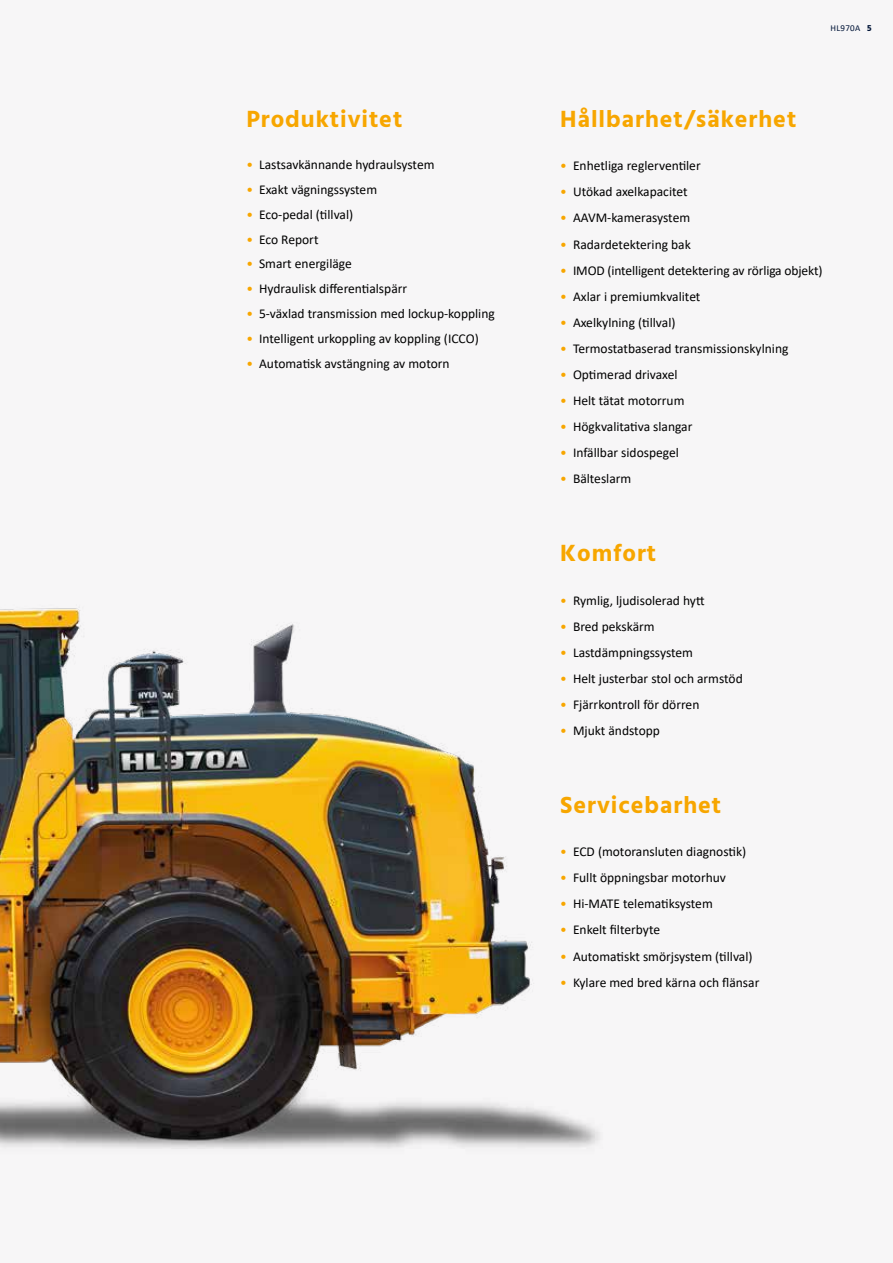
<style>
.page{position:relative;width:893px;height:1263px;background:#f7f6f7}
.page>*{position:absolute;margin:0;border:0;box-sizing:border-box;transform-origin:0 0}
.t1{font:700 24px "Hind";letter-spacing:.04em;color:#f7a600}
.t2{font:13.5px "Calibri";color:#000}
.t3{font:9px "Calibri";letter-spacing:.04em;color:#001437}
.s1{color:#f7a600}
.s2{font-family:"Hind";font-weight:700}
</style>
<div class="page">
<img style="left:0;top:608px;width:599px;height:541px">
<h1 class="t1" style="left:246px;top:105px;width:157px">Produktivitet</h1>
<p class="t2" style="left:246px;top:155px;width:190px"><span class="s1">•</span> Lastsavkännande hydraulsystem</p>
<p class="t2" style="left:246px;top:180px;width:132px"><span class="s1">•</span> Exakt vägningssystem</p>
<p class="t2" style="left:246px;top:205px;width:108px"><span class="s1">•</span> Eco-pedal (tillval)</p>
<p class="t2" style="left:246px;top:230px;width:74px"><span class="s1">•</span> Eco Report</p>
<p class="t2" style="left:246px;top:255px;width:107px"><span class="s1">•</span> Smart energiläge</p>
<p class="t2" style="left:246px;top:279px;width:162px"><span class="s1">•</span> Hydraulisk differentialspärr</p>
<p class="t2" style="left:246px;top:304px;width:250px"><span class="s1">•</span> 5-växlad transmission med lockup-koppling</p>
<p class="t2" style="left:246px;top:329px;width:234px"><span class="s1">•</span> Intelligent urkoppling av koppling (ICCO)</p>
<p class="t2" style="left:246px;top:354px;width:205px"><span class="s1">•</span> Automatisk avstängning av motorn</p>
<p class="t3" style="left:830px;top:22px;width:43px">HL970A <span class="s2">5</span></p>
<h1 class="t1" style="left:560px;top:105px;width:238px">Hållbarhet/säkerhet</h1>
<p class="t2" style="left:560px;top:156px;width:142px"><span class="s1">•</span> Enhetliga reglerventiler</p>
<p class="t2" style="left:560px;top:183px;width:129px"><span class="s1">•</span> Utökad axelkapacitet</p>
<p class="t2" style="left:560px;top:209px;width:131px"><span class="s1">•</span> AAVM-kamerasystem</p>
<p class="t2" style="left:560px;top:235px;width:132px"><span class="s1">•</span> Radardetektering bak</p>
<p class="t2" style="left:560px;top:261px;width:264px"><span class="s1">•</span> IMOD (intelligent detektering av rörliga objekt)</p>
<p class="t2" style="left:560px;top:287px;width:142px"><span class="s1">•</span> Axlar i premiumkvalitet</p>
<p class="t2" style="left:560px;top:313px;width:117px"><span class="s1">•</span> Axelkylning (tillval)</p>
<p class="t2" style="left:560px;top:339px;width:230px"><span class="s1">•</span> Termostatbaserad transmissionskylning</p>
<p class="t2" style="left:560px;top:365px;width:119px"><span class="s1">•</span> Optimerad drivaxel</p>
<p class="t2" style="left:560px;top:391px;width:126px"><span class="s1">•</span> Helt tätat motorrum</p>
<p class="t2" style="left:560px;top:417px;width:134px"><span class="s1">•</span> Högkvalitativa slangar</p>
<p class="t2" style="left:560px;top:443px;width:120px"><span class="s1">•</span> Infällbar sidospegel</p>
<p class="t2" style="left:560px;top:469px;width:73px"><span class="s1">•</span> Bälteslarm</p>
<h1 class="t1" style="left:560px;top:539px;width:97px">Komfort</h1>
<p class="t2" style="left:560px;top:591px;width:146px"><span class="s1">•</span> Rymlig, ljudisolerad hytt</p>
<p class="t2" style="left:560px;top:617px;width:96px"><span class="s1">•</span> Bred pekskärm</p>
<p class="t2" style="left:560px;top:643px;width:134px"><span class="s1">•</span> Lastdämpningssystem</p>
<p class="t2" style="left:560px;top:669px;width:184px"><span class="s1">•</span> Helt justerbar stol och armstöd</p>
<p class="t2" style="left:560px;top:695px;width:141px"><span class="s1">•</span> Fjärrkontroll för dörren</p>
<p class="t2" style="left:560px;top:721px;width:101px"><span class="s1">•</span> Mjukt ändstopp</p>
<h1 class="t1" style="left:560px;top:791px;width:162px">Servicebarhet</h1>
<p class="t2" style="left:560px;top:842px;width:188px"><span class="s1">•</span> ECD (motoransluten diagnostik)</p>
<p class="t2" style="left:560px;top:868px;width:167px"><span class="s1">•</span> Fullt öppningsbar motorhuv</p>
<p class="t2" style="left:560px;top:894px;width:154px"><span class="s1">•</span> Hi-MATE telematiksystem</p>
<p class="t2" style="left:560px;top:920px;width:101px"><span class="s1">•</span> Enkelt filterbyte</p>
<p class="t2" style="left:560px;top:947px;width:194px"><span class="s1">•</span> Automatiskt smörjsystem (tillval)</p>
<p class="t2" style="left:560px;top:973px;width:201px"><span class="s1">•</span> Kylare med bred kärna och flänsar</p>
</div>
